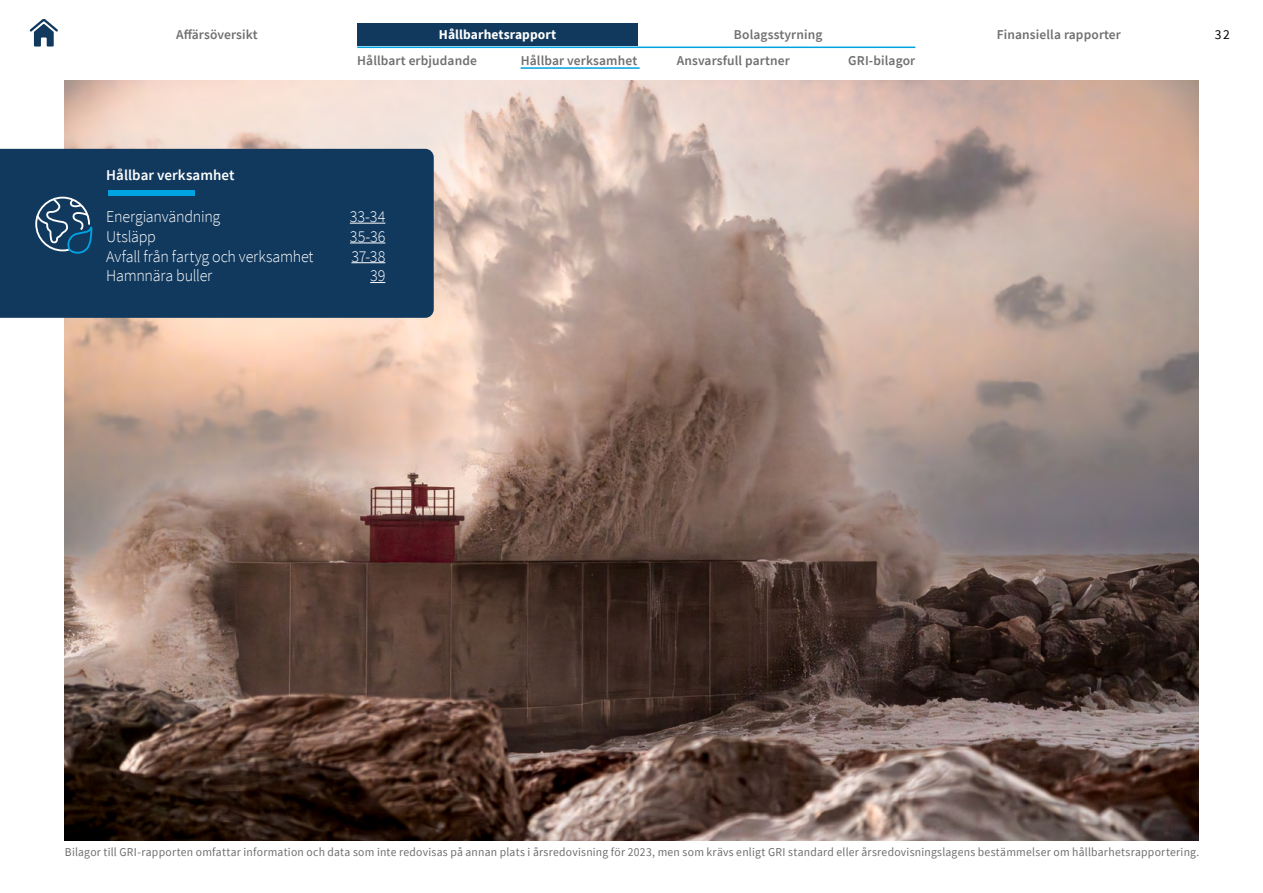
<style>
.page{position:relative;width:1263px;height:893px;background:#fff}
.page>*{position:absolute;margin:0;border:0;box-sizing:border-box;transform-origin:0 0}
.Innehållsförteckning{font:300 16.5px "Source Sans Pro";letter-spacing:-.015em;color:#fff}
.Underrubrik{font:600 15px "Source Sans Pro";letter-spacing:.005em;color:#fff}
.t1{font:600 13.5px "Source Sans Pro";letter-spacing:.01em;color:#706f71}
.t2{font:700 13.5px "Source Sans Pro";letter-spacing:.01em;color:#fff}
.t3{font:13.5px "Source Sans Pro";color:#000}
.Fakta{font:12px "Source Sans Pro";letter-spacing:.02em;color:#706f71}
</style>
<div class="page">
<div style="left:357px;top:23px;width:281px;height:22px;background:#11395e"></div>
<svg style="left:30px;top:19px;width:28px;height:28px"></svg>
<hr style="left:357px;top:47px;width:558px;height:1px;background:#00a3e2">
<img style="left:65px;top:81px;width:1133px;height:760px">
<div style="left:0;top:149px;width:434px;height:169px;background:#11395e"></div>
<div style="left:108px;top:191px;width:87px;height:5px;background:#00a3e2"></div>
<svg style="left:34px;top:196px;width:60px;height:59px;background:#335a7b"></svg>
<hr style="left:521px;top:67px;width:119px;height:2px;background:#00a3e2">
<hr style="left:350px;top:223px;width:35px;height:1px;background:#fff">
<hr style="left:350px;top:243px;width:35px;height:1px;background:#fff">
<hr style="left:351px;top:262px;width:34px;height:1px;background:#fff">
<svg style="left:370px;top:282px;width:15px;height:1px"></svg>
<p class="t1" style="left:176px;top:26px;width:83px">Affärsöversikt</p>
<p class="t2" style="left:439px;top:26px;width:119px">Hållbarhetsrapport</p>
<p class="t1" style="left:734px;top:26px;width:90px">Bolagsstyrning</p>
<p class="t1" style="left:997px;top:26px;width:126px">Finansiella rapporter</p>
<p class="t3" style="left:1215px;top:26px;width:17px">32</p>
<p class="t1" style="left:357px;top:52px;width:121px">Hållbart erbjudande</p>
<p class="t1" style="left:521px;top:52px;width:118px">Hållbar verksamhet</p>
<p class="t1" style="left:677px;top:52px;width:115px">Ansvarsfull partner</p>
<p class="t1" style="left:848px;top:52px;width:68px">GRI-bilagor</p>
<h3 class="Underrubrik" style="left:106px;top:165px;width:130px">Hållbar verksamhet</h3>
<p class="Innehållsförteckning" style="left:106px;top:206px;width:116px">Energianvändning</p>
<p class="Innehållsförteckning" style="left:350px;top:206px;width:37px">33-34</p>
<p class="Innehållsförteckning" style="left:106px;top:226px;width:51px">Utsläpp</p>
<p class="Innehållsförteckning" style="left:350px;top:226px;width:37px">35-36</p>
<p class="Innehållsförteckning" style="left:106px;top:246px;width:209px">Avfall från fartyg och verksamhet</p>
<p class="Innehållsförteckning" style="left:351px;top:246px;width:35px">37-38</p>
<p class="Innehållsförteckning" style="left:106px;top:266px;width:108px">Hamnnära buller</p>
<p class="Innehållsförteckning" style="left:370px;top:266px;width:17px">39</p>
<p class="Fakta" style="left:65px;top:844px;width:1136px">Bilagor till GRI-rapporten omfattar information och data som inte redovisas på annan plats i årsredovisning för 2023, men som krävs enligt GRI standard eller årsredovisningslagens bestämmelser om hållbarhetsrapportering.</p>
</div>
